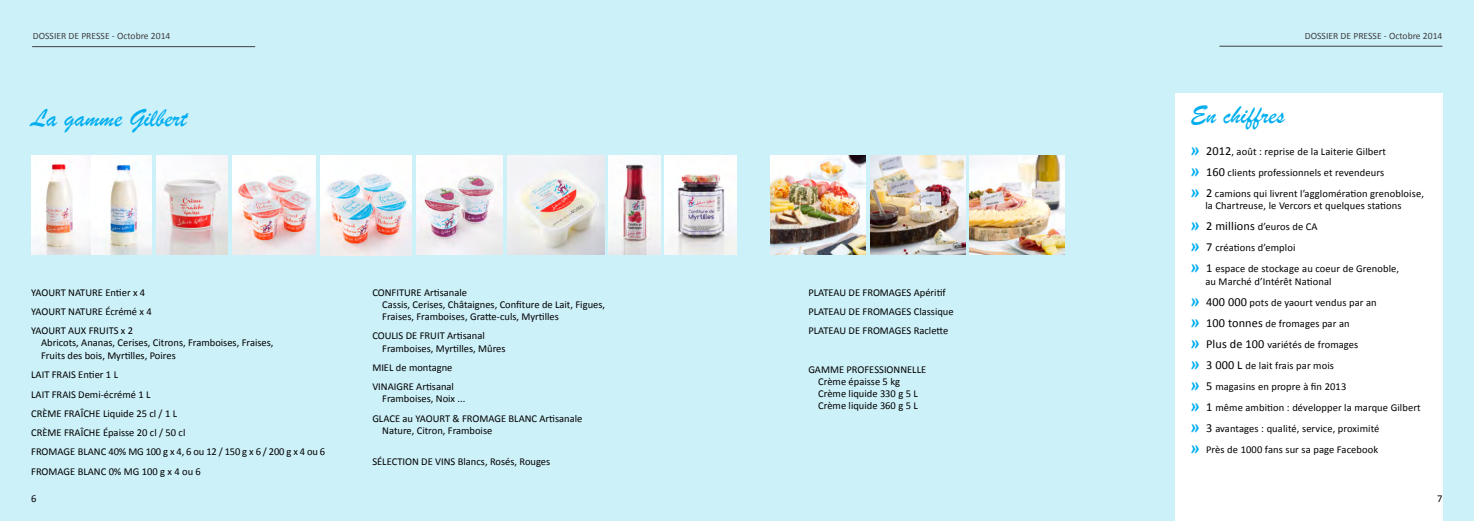
<style>
.page{position:relative;width:1474px;height:521px;background:#fff}
.page>*{position:absolute;margin:0;border:0;box-sizing:border-box;transform-origin:0 0}
.t1{font:26.25px "Brush Script";color:#00aeef}
.t2{font:10.5px/21px "Calibri";color:#000}
.t3{font:9.62px "Calibri";color:#414042}
.s1{font-family:"Brush Script";font-size:22.75px;color:#00aeef}
.s2{font-size:12.25px}
</style>
<div class="page">
<div style="left:0;top:0;width:1473px;height:521px;background:#cdf1f9"></div>
<div style="left:1175px;top:94px;width:267px;height:427px;background:#fff"></div>
<hr style="left:1219px;top:46px;width:223px;height:1px;background:#414042">
<hr style="left:32px;top:46px;width:223px;height:1px;background:#414042">
<img style="left:32px;top:155px;width:119px;height:99px">
<img style="left:156px;top:155px;width:71px;height:99px">
<img style="left:608px;top:155px;width:53px;height:99px">
<img style="left:665px;top:155px;width:71px;height:99px">
<img style="left:416px;top:155px;width:87px;height:99px">
<img style="left:232px;top:155px;width:84px;height:99px">
<img style="left:507px;top:155px;width:97px;height:99px">
<img style="left:770px;top:155px;width:96px;height:99px">
<img style="left:870px;top:155px;width:95px;height:99px">
<img style="left:969px;top:155px;width:95px;height:99px">
<img style="left:321px;top:155px;width:91px;height:100px">
<p class="t3" style="left:33px;top:30px;width:139px">DOSSIER DE PRESSE - Octobre 2014</p>
<p class="t3" style="left:1304px;top:29px;width:139px">DOSSIER DE PRESSE - Octobre 2014</p>
<h1 class="t1" style="left:31px;top:102px;width:157px">La gamme Gilbert</h1>
<p class="t2" style="left:31px;top:283px;width:122px;line-height:19.2px">YAOURT NATURE Entier x 4<br>YAOURT NATURE Écrémé x 4<br>YAOURT AUX FRUITS x 2</p>
<p class="t2" style="left:41px;top:337px;width:234px;line-height:12.6px">Abricots, Ananas, Cerises, Citrons, Framboises, Fraises,<br>Fruits des bois, Myrtilles, Poires</p>
<p class="t2" style="left:31px;top:365px;width:295px;line-height:19.2px">LAIT FRAIS Entier 1 L<br>LAIT FRAIS Demi-écrémé 1 L<br>CRÈME FRAÎCHE Liquide 25 cl / 1 L<br>CRÈME FRAÎCHE Épaisse 20 cl / 50 cl<br>FROMAGE BLANC 40% MG 100 g x 4, 6 ou 12 / 150 g x 6 / 200 g x 4 ou 6<br>FROMAGE BLANC 0% MG 100 g x 4 ou 6</p>
<p class="t2" style="left:382px;top:286px;width:224px;line-height:12.2px;text-indent:-10px">CONFITURE Artisanale<br>Cassis, Cerises, Châtaignes, Confiture de Lait, Figues,<br>Fraises, Framboises, Gratte-culs, Myrtilles</p>
<p class="t2" style="left:382px;top:330px;width:125px;line-height:12.2px;text-indent:-10px">COULIS DE FRUIT Artisanal<br>Framboises, Myrtilles, Mûres</p>
<p class="t2" style="left:372px;top:358px;width:83px;line-height:19.2px">MIEL de montagne<br>VINAIGRE Artisanal</p>
<p class="t2" style="left:372px;top:389px;width:211px;line-height:19.2px;text-indent:10px">Framboises, Noix ...<br>GLACE au YAOURT &amp; FROMAGE BLANC Artisanale</p>
<p class="t2" style="left:382px;top:420px;width:112px">Nature, Citron, Framboise</p>
<p class="t2" style="left:372px;top:451px;width:179px">SÉLECTION DE VINS Blancs, Rosés, Rouges</p>
<p class="t2" style="left:808px;top:282px;width:147px;line-height:19.2px">PLATEAU DE FROMAGES Apéritif<br>PLATEAU DE FROMAGES Classique<br>PLATEAU DE FROMAGES Raclette</p>
<p class="t2" style="left:818px;top:363px;width:109px;line-height:12.2px;text-indent:-10px">GAMME PROFESSIONNELLE<br>Crème épaisse 5 kg<br>Crème liquide 330 g 5 L<br>Crème liquide 360 g 5 L</p>
<h1 class="t1" style="left:1190px;top:99px;width:96px">En chiffres</h1>
<p class="t2" style="left:1190px;top:141px;width:235px"><span class="s1">»</span> <span class="s2">2012</span>, août : reprise de la Laiterie Gilbert<br><span class="s1">»</span> <span class="s2">160</span> clients professionnels et revendeurs<br><span class="s1">»</span> <span class="s2">2</span> camions qui livrent l’agglomération grenobloise,</p>
<p class="t2" style="left:1190px;top:195px;width:212px;text-indent:15px">la Chartreuse, le Vercors et quelques stations <span class="s1">»</span> <span class="s2">2 millions</span> d’euros de CA<br><span class="s1">»</span> <span class="s2">7</span> créations d’emploi<br><span class="s1">»</span> <span class="s2">1</span> espace de stockage au coeur de Grenoble,</p>
<p class="t2" style="left:1190px;top:271px;width:232px;text-indent:15px">au Marché d’Intérêt National<br><span class="s1">»</span> <span class="s2">400 000</span> pots de yaourt vendus par an<br><span class="s1">»</span> <span class="s2">100 tonnes</span> de fromages par an<br><span class="s1">»</span> <span class="s2">Plus de 100</span> variétés de fromages<br><span class="s1">»</span> <span class="s2">3 000 L</span> de lait frais par mois<br><span class="s1">»</span> <span class="s2">5</span> magasins en propre à fin 2013<br><span class="s1">»</span> <span class="s2">1</span> même ambition : développer la marque Gilbert <span class="s1">»</span> <span class="s2">3</span> avantages : qualité, service, proximité<br><span class="s1">»</span> Près de 1000 fans sur sa page Facebook</p>
<p class="t2" style="left:31px;top:488px;width:7px">6</p>
<p class="t2" style="left:1436px;top:488px;width:7px">7</p>
</div>
